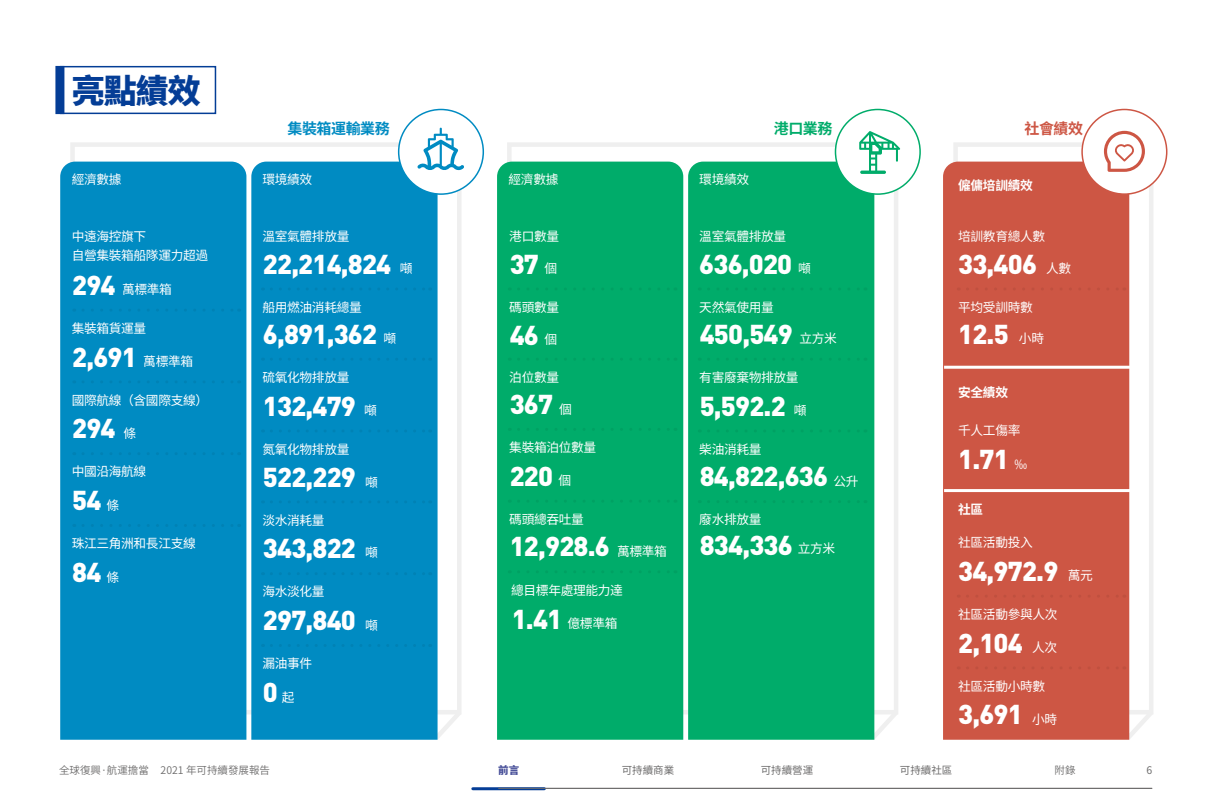
<style>
.page{position:relative;width:1212px;height:808px;background:#fff}
.page>*{position:absolute;margin:0;border:0;box-sizing:border-box;transform-origin:0 0}
.t1{font:800 33px "Source Han Sans CN";color:#043d96}
.t2{font:900 27px "DIN";letter-spacing:-.03em;color:#fff}
.t3{font:700 15px "Source Han Sans CN";letter-spacing:-.03em;color:#008bc2}
.t4{font:700 15px "Source Han Sans CN";color:#00ac6a}
.t5{font:700 15px "Source Han Sans CN";color:#cd5644}
.t6{font:12.75px/19.5px "Source Han Sans CN";letter-spacing:-.03em;color:#fff}
.t7{font:700 12.75px "Source Han Sans CN";letter-spacing:-.03em;color:#fff}
.t8{font:10.5px "Source Han Sans CN";color:#6d6c6c}
.t9{font:10.5px "Source Han Sans CN";color:#6d6c6c}
.t10{font:800 10.5px "Source Han Sans CN";color:#485099}
.s1{font-family:"DIN";font-weight:900;font-size:27px}
.s2{font-family:"Source Han Sans CN";font-weight:400;font-size:12.75px}
</style>
<div class="page">
<hr style="left:473px;top:787px;width:71px;height:3px;background:#043d96">
<hr style="left:498px;top:788px;width:654px;height:1px;background:#6d6c6c">
<svg style="left:437px;top:706px;width:24px;height:34px"></svg>
<svg style="left:874px;top:706px;width:24px;height:34px"></svg>
<svg style="left:1129px;top:706px;width:24px;height:34px"></svg>
<div style="left:953px;top:142px;width:200px;height:572px;border:4px solid #efefef"></div>
<div style="left:943px;top:162px;width:186px;height:578px;background:#cd5644"></div>
<div style="left:497px;top:162px;width:186px;height:578px;background:#00ac6a"></div>
<div style="left:688px;top:162px;width:186px;height:578px;background:#00ac6a"></div>
<div style="left:60px;top:162px;width:186px;height:578px;background:#008bc2"></div>
<div style="left:251px;top:162px;width:186px;height:578px;background:#008bc2"></div>
<div style="left:59px;top:66px;width:157px;height:48px;border:2px solid #043d96"></div>
<div style="left:55px;top:66px;width:9px;height:48px;background:#043d96"></div>
<svg style="left:518px;top:287px;width:158px;height:3px"></svg>
<svg style="left:967px;top:595px;width:158px;height:3px"></svg>
<hr style="left:944px;top:489px;width:187px;height:3px;background:#fff">
<hr style="left:944px;top:366px;width:187px;height:3px;background:#fff">
<svg style="left:967px;top:666px;width:158px;height:3px"></svg>
<svg style="left:967px;top:287px;width:158px;height:3px"></svg>
<svg style="left:708px;top:500px;width:158px;height:3px"></svg>
<svg style="left:708px;top:429px;width:158px;height:3px"></svg>
<svg style="left:708px;top:358px;width:158px;height:3px"></svg>
<svg style="left:518px;top:358px;width:158px;height:3px"></svg>
<svg style="left:708px;top:287px;width:158px;height:3px"></svg>
<svg style="left:518px;top:570px;width:158px;height:3px"></svg>
<svg style="left:518px;top:500px;width:158px;height:3px"></svg>
<svg style="left:518px;top:428px;width:158px;height:3px"></svg>
<svg style="left:271px;top:287px;width:160px;height:3px"></svg>
<svg style="left:271px;top:358px;width:160px;height:3px"></svg>
<svg style="left:271px;top:429px;width:160px;height:3px"></svg>
<svg style="left:271px;top:500px;width:160px;height:3px"></svg>
<svg style="left:271px;top:572px;width:160px;height:3px"></svg>
<svg style="left:271px;top:644px;width:160px;height:3px"></svg>
<svg style="left:83px;top:309px;width:157px;height:3px"></svg>
<svg style="left:83px;top:380px;width:157px;height:3px"></svg>
<svg style="left:83px;top:452px;width:157px;height:3px"></svg>
<svg style="left:83px;top:524px;width:157px;height:3px"></svg>
<div style="left:399px;top:109px;width:84px;height:85px;background:#fff;border-radius:50%"></div>
<div style="left:398px;top:109px;width:86px;height:86px;border:2px solid #008bc2;border-radius:50%"></div>
<div style="left:835px;top:109px;width:85px;height:85px;background:#fff;border-radius:50%"></div>
<div style="left:835px;top:109px;width:86px;height:86px;border:2px solid #00ac6a;border-radius:50%"></div>
<div style="left:1082px;top:109px;width:85px;height:85px;background:#fff;border-radius:50%"></div>
<div style="left:1081px;top:109px;width:86px;height:86px;border:2px solid #cd5644;border-radius:50%"></div>
<svg style="left:417px;top:128px;width:47px;height:43px"></svg>
<svg style="left:859px;top:131px;width:41px;height:43px"></svg>
<svg style="left:1104px;top:131px;width:41px;height:41px"></svg>
<h1 class="t1" style="left:72px;top:72px;width:131px">亮點績效</h1>
<p class="t3" style="left:287px;top:120px;width:104px">集裝箱運輸業務</p>
<p class="t4" style="left:774px;top:120px;width:60px">港口業務</p>
<p class="t5" style="left:1024px;top:120px;width:60px">社會績效</p>
<p class="t6" style="left:72px;top:170px;width:51px">經濟數據</p>
<p class="t6" style="left:262px;top:170px;width:51px">環境績效</p>
<p class="t6" style="left:509px;top:170px;width:51px">經濟數據</p>
<p class="t6" style="left:699px;top:170px;width:51px">環境績效</p>
<p class="t7" style="left:958px;top:178px;width:76px">僱傭培訓績效</p>
<p class="t6" style="left:72px;top:227px;width:138px">中遠海控旗下<br>自營集裝箱船隊運力超過</p>
<p class="t6" style="left:72px;top:280px;width:101px"><span class="s1">294</span> 萬標準箱</p>
<p class="t6" style="left:72px;top:319px;width:76px">集裝箱貨運量</p>
<h2 class="t2" style="left:72px;top:339px;width:122px">2,691 <span class="s2">萬標準箱</span></h2>
<p class="t6" style="left:72px;top:390px;width:138px">國際航線（含國際支線）</p>
<h2 class="t2" style="left:72px;top:410px;width:66px">294 <span class="s2">條</span></h2>
<p class="t6" style="left:72px;top:462px;width:76px">中國沿海航線</p>
<h2 class="t2" style="left:72px;top:482px;width:49px">54 <span class="s2">條</span></h2>
<p class="t6" style="left:72px;top:534px;width:126px">珠江三角洲和長江支線</p>
<h2 class="t2" style="left:72px;top:554px;width:49px">84 <span class="s2">條</span></h2>
<p class="t6" style="left:262px;top:227px;width:88px">溫室氣體排放量</p>
<h2 class="t2" style="left:263px;top:246px;width:151px">22,214,824 <span class="s2">噸</span></h2>
<p class="t6" style="left:262px;top:297px;width:101px">船用燃油消耗總量</p>
<h2 class="t2" style="left:263px;top:316px;width:135px">6,891,362 <span class="s2">噸</span></h2>
<p class="t6" style="left:262px;top:368px;width:88px">硫氧化物排放量</p>
<h2 class="t2" style="left:263px;top:388px;width:115px">132,479 <span class="s2">噸</span></h2>
<p class="t6" style="left:262px;top:439px;width:88px">氮氧化物排放量</p>
<h2 class="t2" style="left:263px;top:460px;width:117px">522,229 <span class="s2">噸</span></h2>
<p class="t6" style="left:262px;top:510px;width:64px">淡水消耗量</p>
<h2 class="t2" style="left:263px;top:530px;width:117px">343,822 <span class="s2">噸</span></h2>
<p class="t6" style="left:262px;top:582px;width:64px">海水淡化量</p>
<h2 class="t2" style="left:263px;top:602px;width:117px">297,840 <span class="s2">噸</span></h2>
<p class="t6" style="left:262px;top:654px;width:51px">漏油事件</p>
<h2 class="t2" style="left:263px;top:674px;width:33px">0 <span class="s2">起</span></h2>
<p class="t6" style="left:509px;top:227px;width:51px">港口數量</p>
<h2 class="t2" style="left:510px;top:246px;width:49px">37 <span class="s2">個</span></h2>
<p class="t6" style="left:509px;top:297px;width:51px">碼頭數量</p>
<h2 class="t2" style="left:510px;top:317px;width:49px">46 <span class="s2">個</span></h2>
<p class="t6" style="left:509px;top:368px;width:51px">泊位數量</p>
<h2 class="t2" style="left:510px;top:386px;width:64px">367 <span class="s2">個</span></h2>
<p class="t6" style="left:509px;top:438px;width:88px">集裝箱泊位數量</p>
<h2 class="t2" style="left:510px;top:458px;width:63px">220 <span class="s2">個</span></h2>
<p class="t6" style="left:509px;top:510px;width:76px">碼頭總吞吐量</p>
<h2 class="t2" style="left:510px;top:529px;width:102px">12,928.6</h2>
<p class="t6" style="left:617px;top:541px;width:51px">萬標準箱</p>
<p class="t6" style="left:511px;top:581px;width:113px">總目標年處理能力達</p>
<h2 class="t2" style="left:512px;top:601px;width:107px">1.41 <span class="s2">億標準箱</span></h2>
<p class="t6" style="left:699px;top:227px;width:88px">溫室氣體排放量</p>
<h2 class="t2" style="left:699px;top:246px;width:113px">636,020 <span class="s2">噸</span></h2>
<p class="t6" style="left:699px;top:297px;width:76px">天然氣使用量</p>
<h2 class="t2" style="left:700px;top:316px;width:139px">450,549 <span class="s2">立方米</span></h2>
<p class="t6" style="left:699px;top:368px;width:101px">有害廢棄物排放量</p>
<h2 class="t2" style="left:700px;top:388px;width:108px">5,592.2 <span class="s2">噸</span></h2>
<p class="t6" style="left:699px;top:439px;width:64px">柴油消耗量</p>
<h2 class="t2" style="left:700px;top:458px;width:160px">84,822,636 <span class="s2">公升</span></h2>
<p class="t6" style="left:699px;top:510px;width:64px">廢水排放量</p>
<h2 class="t2" style="left:700px;top:527px;width:137px">834,336 <span class="s2">立方米</span></h2>
<p class="t6" style="left:958px;top:227px;width:88px">培訓教育總人數</p>
<h2 class="t2" style="left:958px;top:246px;width:80px">33,406</h2>
<p class="t6" style="left:1046px;top:258px;width:27px">人數</p>
<p class="t6" style="left:958px;top:297px;width:76px">平均受訓時數</p>
<p class="t6" style="left:1019px;top:329px;width:27px">小時</p>
<h2 class="t2" style="left:958px;top:316px;width:52px">12.5</h2>
<p class="t7" style="left:958px;top:385px;width:51px">安全績效</p>
<p class="t6" style="left:958px;top:421px;width:64px">千人工傷率</p>
<h2 class="t2" style="left:958px;top:441px;width:70px">1.71 <span class="s2">‰</span></h2>
<p class="t7" style="left:958px;top:502px;width:27px">社區</p>
<p class="t6" style="left:958px;top:533px;width:76px">社區活動投入</p>
<h2 class="t2" style="left:958px;top:553px;width:136px">34,972.9 <span class="s2">萬元</span></h2>
<p class="t6" style="left:958px;top:605px;width:101px">社區活動參與人次</p>
<h2 class="t2" style="left:958px;top:625px;width:101px">2,104 <span class="s2">人次</span></h2>
<p class="t6" style="left:958px;top:676px;width:88px">社區活動小時數</p>
<h2 class="t2" style="left:958px;top:696px;width:101px">3,691 <span class="s2">小時</span></h2>
<p class="t8" style="left:59px;top:764px;width:212px">全球復興·航運擔當 2021 年可持續發展報告</p>
<p class="t10" style="left:498px;top:764px;width:22px">前言</p>
<p class="t9" style="left:622px;top:764px;width:54px">可持續商業</p>
<p class="t9" style="left:761px;top:764px;width:54px">可持續營運</p>
<p class="t9" style="left:900px;top:764px;width:54px">可持續社區</p>
<p class="t8" style="left:1054px;top:764px;width:22px">附錄</p>
<p class="t9" style="left:1146px;top:764px;width:7px">6</p>
</div>
